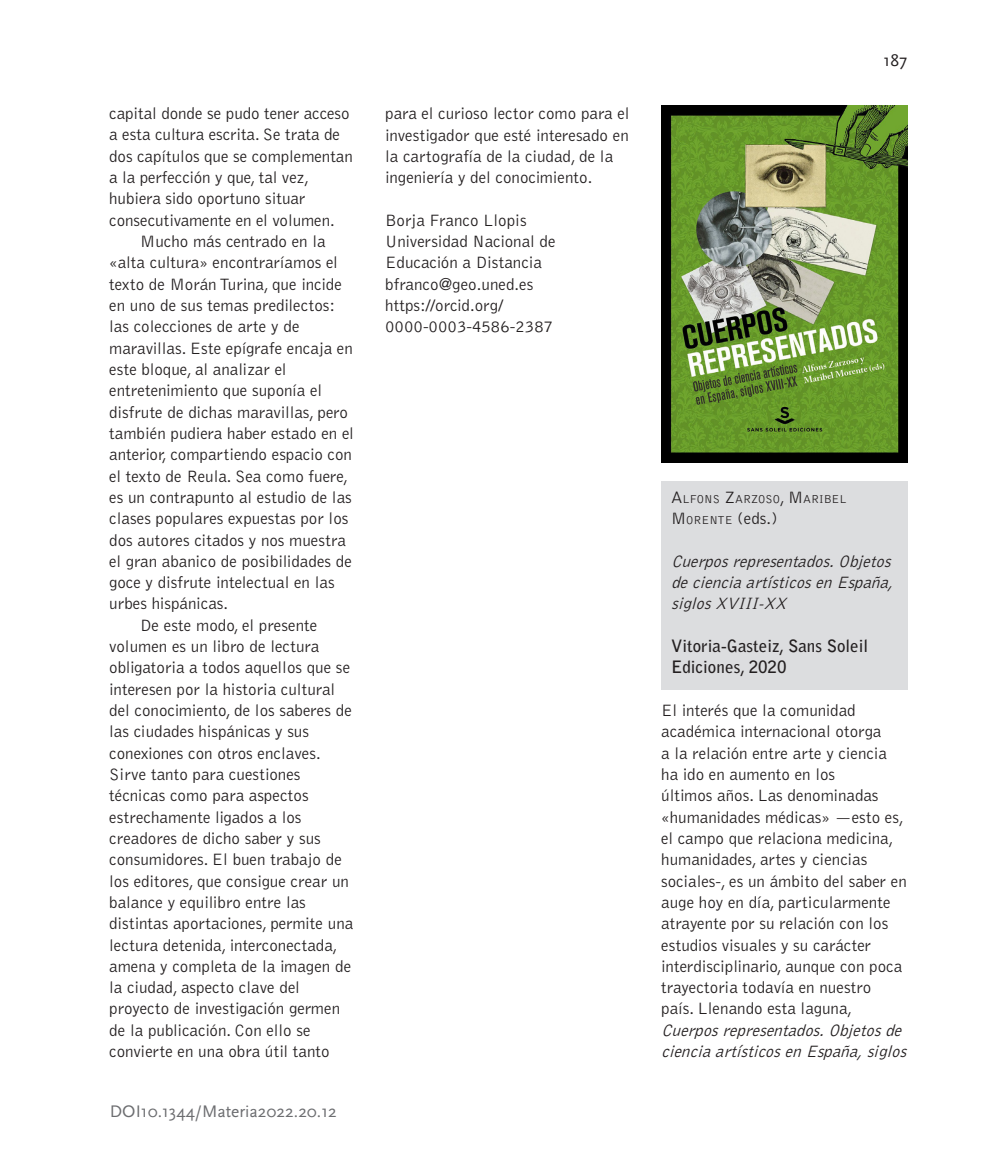
<style>
.page{position:relative;width:993px;height:1169px;background:#fff}
.page>*{position:absolute;margin:0;border:0;box-sizing:border-box;transform-origin:0 0}
.t1{font:17.5px "Scala Sans";color:#6c6d70}
.t2{font:17.5px "Scala Sans";color:#231f20}
.t3{font:300 16.97px/21.3px "Bell Gothic Std";color:#231f20}
.t4{font:italic 16.97px/21.3px "Bell Gothic";color:#231f20}
.t5{font:700 16.97px/21.3px "Bell Gothic Std";color:#231f20}
.t6{font:300 11.9px/21.3px "Bell Gothic Std";color:#231f20}
.s1{font-size:16.97px}
</style>
<div class="page">
<div style="left:661px;top:481px;width:246px;height:209px;background:#dcdddf"></div>
<img style="left:661px;top:105px;width:246px;height:357px">
<p class="t3" style="left:109px;top:103px;width:242px">capital donde se pudo tener acceso</p>
<p class="t3" style="left:109px;top:124px;width:232px">a esta cultura escrita. Se trata de</p>
<p class="t3" style="left:109px;top:146px;width:245px">dos capítulos que se complementan</p>
<p class="t3" style="left:109px;top:167px;width:201px">a la perfección y que, tal vez,</p>
<p class="t3" style="left:109px;top:188px;width:198px">hubiera sido oportuno situar</p>
<p class="t3" style="left:109px;top:210px;width:227px">consecutivamente en el volumen.</p>
<p class="t3" style="left:140px;top:231px;width:187px">Mucho más centrado en la</p>
<p class="t3" style="left:109px;top:252px;width:230px">«alta cultura» encontraríamos el</p>
<p class="t3" style="left:109px;top:274px;width:234px">texto de Morán Turina, que incide</p>
<p class="t3" style="left:109px;top:295px;width:227px">en uno de sus temas predilectos:</p>
<p class="t3" style="left:109px;top:316px;width:192px">las colecciones de arte y de</p>
<p class="t3" style="left:109px;top:338px;width:245px">maravillas. Este epígrafe encaja en</p>
<p class="t3" style="left:109px;top:359px;width:179px">este bloque, al analizar el</p>
<p class="t3" style="left:109px;top:380px;width:214px">entretenimiento que suponía el</p>
<p class="t3" style="left:109px;top:401px;width:240px">disfrute de dichas maravillas, pero</p>
<p class="t3" style="left:109px;top:423px;width:246px">también pudiera haber estado en el</p>
<p class="t3" style="left:109px;top:444px;width:244px">anterior, compartiendo espacio con</p>
<p class="t3" style="left:109px;top:465px;width:240px">el texto de Reula. Sea como fuere,</p>
<p class="t3" style="left:109px;top:487px;width:244px">es un contrapunto al estudio de las</p>
<p class="t3" style="left:109px;top:508px;width:240px">clases populares expuestas por los</p>
<p class="t3" style="left:109px;top:529px;width:238px">dos autores citados y nos muestra</p>
<p class="t3" style="left:109px;top:551px;width:244px">el gran abanico de posibilidades de</p>
<p class="t3" style="left:109px;top:572px;width:227px">goce y disfrute intelectual en las</p>
<p class="t3" style="left:109px;top:593px;width:120px">urbes hispánicas.</p>
<p class="t3" style="left:140px;top:614px;width:179px">De este modo, el presente</p>
<p class="t3" style="left:109px;top:636px;width:211px">volumen es un libro de lectura</p>
<p class="t3" style="left:109px;top:657px;width:242px">obligatoria a todos aquellos que se</p>
<p class="t3" style="left:109px;top:678px;width:227px">interesen por la historia cultural</p>
<p class="t3" style="left:109px;top:700px;width:244px">del conocimiento, de los saberes de</p>
<p class="t3" style="left:109px;top:721px;width:201px">las ciudades hispánicas y sus</p>
<p class="t3" style="left:109px;top:742px;width:213px">conexiones con otros enclaves.</p>
<p class="t3" style="left:109px;top:764px;width:193px">Sirve tanto para cuestiones</p>
<p class="t3" style="left:109px;top:785px;width:201px">técnicas como para aspectos</p>
<p class="t3" style="left:109px;top:806px;width:194px">estrechamente ligados a los</p>
<p class="t3" style="left:109px;top:828px;width:213px">creadores de dicho saber y sus</p>
<p class="t3" style="left:109px;top:849px;width:234px">consumidores. El buen trabajo de</p>
<p class="t3" style="left:109px;top:870px;width:241px">los editores, que consigue crear un</p>
<p class="t3" style="left:109px;top:891px;width:198px">balance y equilibro entre las</p>
<p class="t3" style="left:109px;top:913px;width:245px">distintas aportaciones, permite una</p>
<p class="t3" style="left:109px;top:934px;width:230px">lectura detenida, interconectada,</p>
<p class="t3" style="left:109px;top:955px;width:243px">amena y completa de la imagen de</p>
<p class="t3" style="left:109px;top:977px;width:192px">la ciudad, aspecto clave del</p>
<p class="t3" style="left:109px;top:998px;width:232px">proyecto de investigación germen</p>
<p class="t3" style="left:109px;top:1019px;width:203px">de la publicación. Con ello se</p>
<p class="t3" style="left:109px;top:1041px;width:222px">convierte en una obra útil tanto</p>
<p class="t1" style="left:110px;top:1101px;width:228px">DOI10.1344/Materia2022.20.12</p>
<p class="t3" style="left:385px;top:103px;width:245px">para el curioso lector como para el investigador que esté interesado en la cartografía de la ciudad, de la ingeniería y del conocimiento.</p>
<p class="t3" style="left:385px;top:210px;width:172px">Borja Franco Llopis<br>Universidad Nacional de<br>Educación a Distancia bfranco@geo.uned.es https://orcid.org/<br>0000-0003-4586-2387</p>
<p class="t2" style="left:883px;top:51px;width:25px">187</p>
<p class="t6" style="left:671px;top:488px;width:177px"><span class="s1">A</span>LFONS <span class="s1">Z</span>ARZOSO<span class="s1">, M</span>ARIBEL<br><span class="s1">M</span>ORENTE <span class="s1">(eds.)</span></p>
<p class="t4" style="left:671px;top:550px;width:223px">Cuerpos representados. Objetos de ciencia artísticos en España, siglos XVIII-XX</p>
<p class="t5" style="left:671px;top:635px;width:198px">Vitoria-Gasteiz, Sans Soleil<br>Ediciones, 2020</p>
<p class="t3" style="left:661px;top:700px;width:247px">El interés que la comunidad académica internacional otorga<br>a la relación entre arte y ciencia ha ido en aumento en los<br>últimos años. Las denominadas «humanidades médicas» —esto es, el campo que relaciona medicina, humanidades, artes y ciencias sociales-, es un ámbito del saber en auge hoy en día, particularmente atrayente por su relación con los estudios visuales y su carácter interdisciplinario, aunque con poca trayectoria todavía en nuestro país. Llenando esta laguna,</p>
<p class="t4" style="left:661px;top:1018px;width:246px">Cuerpos representados. Objetos de ciencia artísticos en España, siglos</p>
</div>
